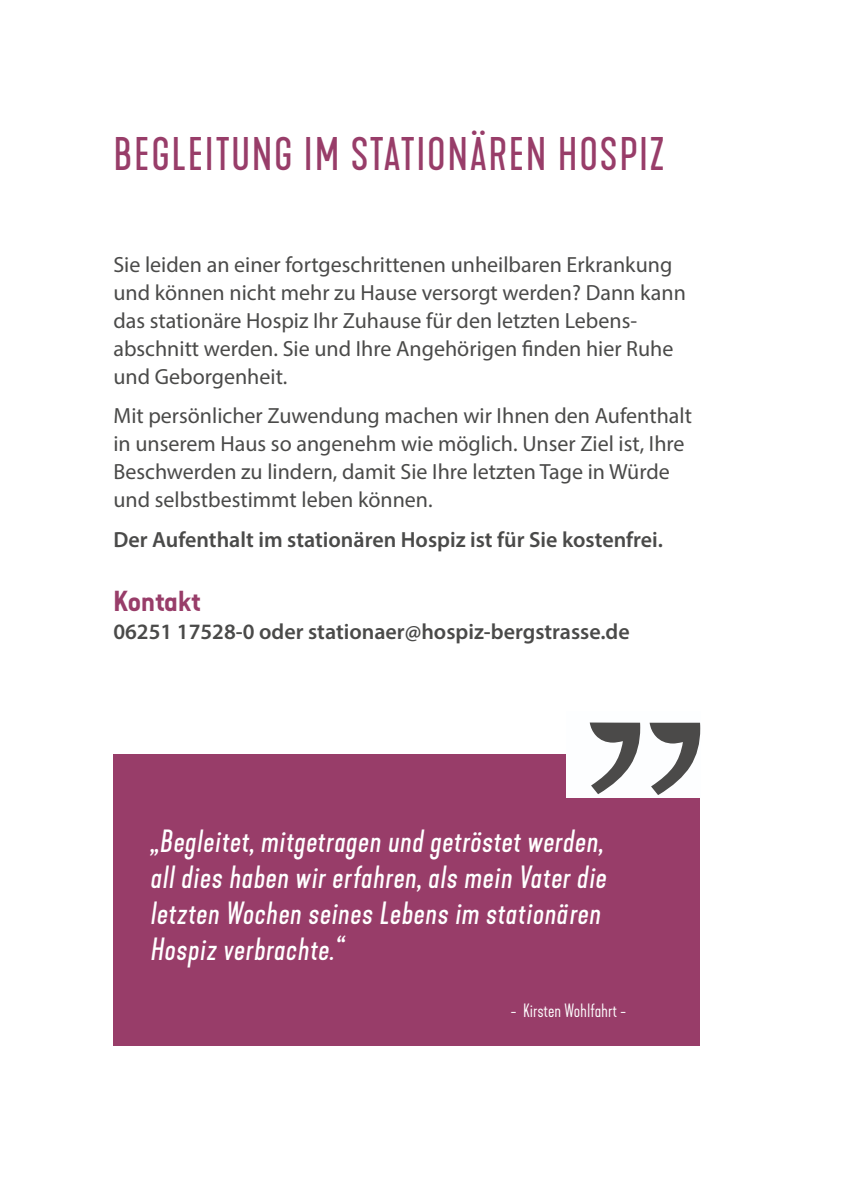
<style>
.page{position:relative;width:842px;height:1191px;background:#fff}
.page>*{position:absolute;margin:0;border:0;box-sizing:border-box;transform-origin:0 0}
.t1{font:44px "Kapra Neue Pro";letter-spacing:.04em;color:#983d69}
.t2{font:italic 30px/36px "Kapra Neue Pro";letter-spacing:.02em;color:#fff}
.t3{font:27px "Kapra Neue Pro Semi Bold Exp";letter-spacing:.02em;color:#983d69}
.t4{font:22px/28px "Myriad Pro";color:#4a4a49}
.t5{font:600 22px "Myriad Pro";color:#4a4a49}
.t6{font:300 18px "Kapra Neue Pro";color:#fff}
</style>
<div class="page">
<div style="left:113px;top:754px;width:587px;height:291px;background:#983d69"></div>
<div style="left:566px;top:711px;width:134px;height:86px;background:#fdfeff"></div>
<svg style="left:590px;top:722px;width:50px;height:72px"></svg>
<svg style="left:650px;top:722px;width:50px;height:73px"></svg>
<h1 class="t1" style="left:113px;top:128px;width:552px">BEGLEITUNG IM STATIONÄREN HOSPIZ</h1>
<p class="t4" style="left:113px;top:250px;width:574px">Sie leiden an einer fortgeschrittenen unheilbaren Erkrankung und können nicht mehr zu Hause versorgt werden? Dann kann das stationäre Hospiz Ihr Zuhause für den letzten Lebens&shy;abschnitt werden. Sie und Ihre Angehörigen finden hier Ruhe und Geborgenheit.</p>
<p class="t4" style="left:113px;top:401px;width:580px">Mit persönlicher Zuwendung machen wir Ihnen den Aufenthalt in unserem Haus so angenehm wie möglich. Unser Ziel ist, Ihre Beschwerden zu lindern, damit Sie Ihre letzten Tage in Würde und selbstbestimmt leben können.</p>
<p class="t5" style="left:113px;top:525px;width:551px">Der Aufenthalt im stationären Hospiz ist für Sie kostenfrei.</p>
<p class="t3" style="left:113px;top:584px;width:89px">Kontakt</p>
<p class="t5" style="left:113px;top:618px;width:518px">06251 17528-0 oder stationaer@hospiz-bergstrasse.de</p>
<h2 class="t2" style="left:151px;top:823px;width:458px">„Begleitet, mitgetragen und getröstet werden, all dies haben wir erfahren, als mein Vater die letzten Wochen seines Lebens im stationären Hospiz verbrachte.“</h2>
<p class="t6" style="left:511px;top:1000px;width:117px">- Kirsten Wohlfahrt -</p>
</div>
